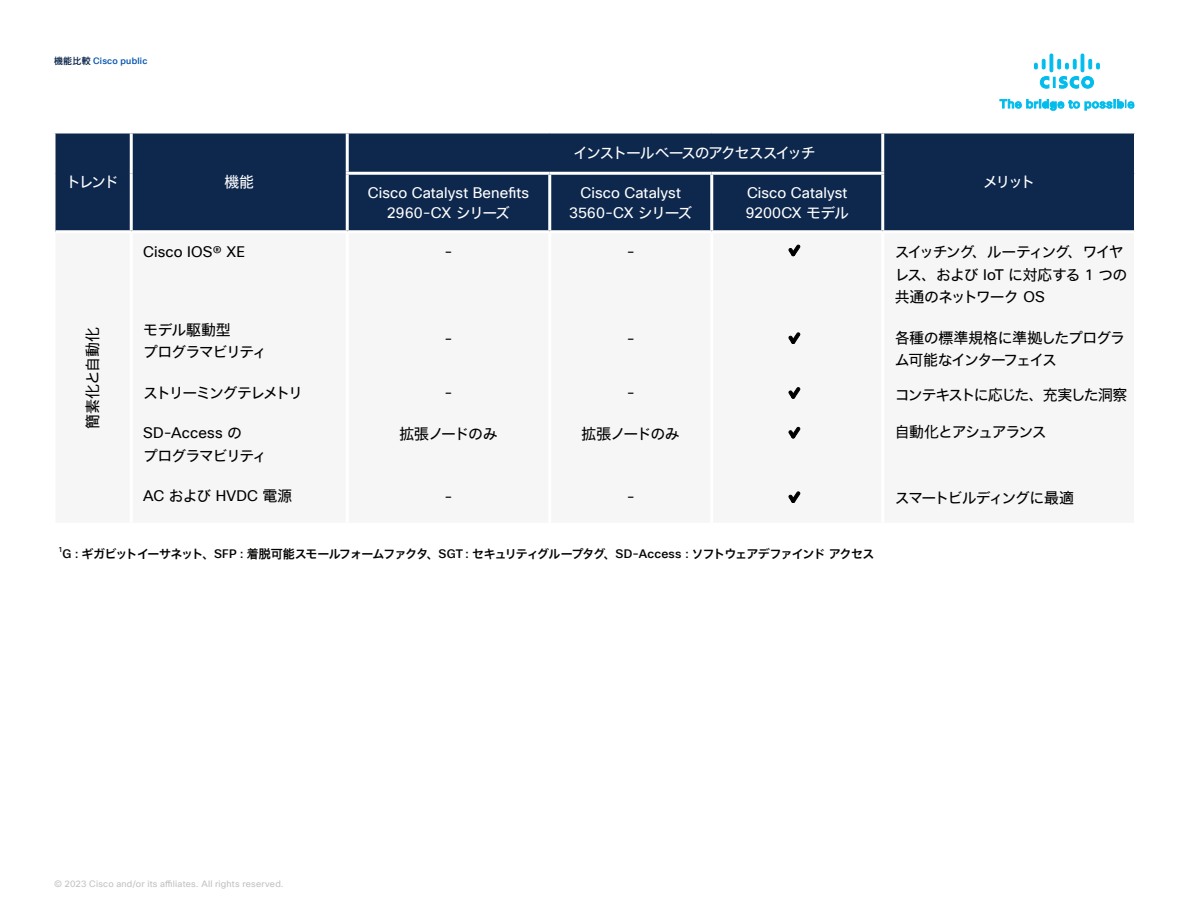
<style>
.page{position:relative;width:1188px;height:918px;background:#fff}
.page>*{position:absolute;margin:0;border:0;box-sizing:border-box;transform-origin:0 0}
.P_-_Paragraph_Style3{font:15px "Cisco Sans JPN";letter-spacing:-.03em;color:#000}
.P_-_Paragraph_Style2{font:14.85px/22.5px "Cisco Sans JPN";letter-spacing:-.085em;color:#000}
.P_-_Paragraph_Style4{font:14.85px/19.5px "Cisco Sans TT";letter-spacing:.005em;color:#fff;text-align:center}
.P_-_Paragraph_Style2-2{font:14.85px "Cisco Sans TT";letter-spacing:.005em;color:#000}
.P_-_Paragraph_Style1{font:14.85px "Cisco Sans JPN";letter-spacing:-.09em;color:#fff}
.P_-_Paragraph_Style4-2{font:14.85px "Cisco Sans JPN";letter-spacing:-.065em;color:#000}
.P_-_Paragraph_Style2-3{font:14.85px "Cisco Sans JPN";letter-spacing:-.11em;color:#000}
.P_-_Paragraph_Style4-3{font:14.85px "Cisco Sans JPN";letter-spacing:-.155em;color:#fff}
.P_-_Paragraph_Style4-4{font:14.85px "Cisco Sans TT";color:#000}
.P_-_Paragraph_Style1-2{font:12px "Cisco Sans JPN Medium";letter-spacing:-.075em;color:#040503}
.P_-_Paragraph_Style1-3{font:9px "Cisco Sans TT";letter-spacing:.025em;color:#c1c1c1}
.Paragraph_Style1{font:500 9px "Cisco Sans TT";letter-spacing:.025em;color:#0051ae}
.P_-_Paragraph_Style1-4{font:500 7.05px "Cisco Sans TT";color:#040503}
.s1{font-family:"Cisco Sans JPN Medium";font-weight:400;color:#0d274d}
.s2{font-family:"Cisco Sans TT"}
.s3{font-family:"Cisco Sans JPN"}
.s4{font-family:"Cisco Sans TT";font-weight:500}
</style>
<div class="page">
<svg style="left:1000px;top:100px;width:21px;height:8px"></svg>
<svg style="left:1027px;top:100px;width:107px;height:10px"></svg>
<svg style="left:1034px;top:54px;width:65px;height:34px"></svg>
<div style="left:56px;top:134px;width:1078px;height:96px;background:#0d274d"></div>
<hr style="left:130px;top:134px;width:3px;height:39px;background:#fff">
<hr style="left:346px;top:134px;width:3px;height:38px;background:#fff">
<hr style="left:881px;top:134px;width:3px;height:38px;background:#fff">
<hr style="left:130px;top:173px;width:3px;height:57px;background:#fff">
<hr style="left:346px;top:172px;width:204px;height:3px;background:#fff">
<hr style="left:346px;top:175px;width:3px;height:55px;background:#fff">
<hr style="left:550px;top:172px;width:162px;height:3px;background:#fff">
<hr style="left:548px;top:175px;width:3px;height:55px;background:#fff">
<hr style="left:712px;top:172px;width:172px;height:3px;background:#fff">
<hr style="left:710px;top:175px;width:3px;height:55px;background:#fff">
<hr style="left:881px;top:175px;width:3px;height:55px;background:#fff">
<svg style="left:789px;top:245px;width:11px;height:11px"></svg>
<svg style="left:789px;top:333px;width:11px;height:11px"></svg>
<svg style="left:789px;top:388px;width:11px;height:10px"></svg>
<svg style="left:789px;top:427px;width:11px;height:11px"></svg>
<svg style="left:789px;top:492px;width:11px;height:11px"></svg>
<p class="Paragraph_Style1" style="left:54px;top:55px;width:95px"><span class="s1">機能比較</span> Cisco public</p>
<p class="P_-_Paragraph_Style4-3" style="left:66px;top:171px;width:55px">トレンド</p>
<p class="P_-_Paragraph_Style4-3" style="left:224px;top:171px;width:31px">機能</p>
<p class="P_-_Paragraph_Style3" style="left:82px;top:429px;width:103px;rotate:-90deg">簡素化と自動化</p>
<p class="P_-_Paragraph_Style2-2" style="left:143px;top:242px;width:103px">Cisco IOS® XE</p>
<p class="P_-_Paragraph_Style2" style="left:143px;top:319px;width:125px">モデル駆動型<br>プログラマビリティ</p>
<p class="P_-_Paragraph_Style2-3" style="left:143px;top:382px;width:161px">ストリーミングテレメトリ</p>
<p class="P_-_Paragraph_Style2" style="left:143px;top:422px;width:125px"><span class="s2">SD-Access</span> の<br>プログラマビリティ</p>
<p class="P_-_Paragraph_Style2-2" style="left:143px;top:487px;width:151px">AC <span class="s3">および</span> HVDC <span class="s3">電源</span></p>
<p class="P_-_Paragraph_Style1" style="left:573px;top:142px;width:244px">インストールベースのアクセススイッチ</p>
<p class="P_-_Paragraph_Style4" style="left:368px;top:184px;width:163px">Cisco Catalyst Benefits<br>2960-CX <span class="s3">シリーズ</span></p>
<p class="P_-_Paragraph_Style4" style="left:569px;top:184px;width:125px">Cisco Catalyst<br>3560-CX <span class="s3">シリーズ</span></p>
<p class="P_-_Paragraph_Style4" style="left:745px;top:184px;width:105px;text-align:left">Cisco Catalyst<br>9200CX <span class="s3">モデル</span></p>
<p class="P_-_Paragraph_Style4-4" style="left:444px;top:242px;width:10px">-</p>
<p class="P_-_Paragraph_Style4-4" style="left:627px;top:242px;width:10px">-</p>
<p class="P_-_Paragraph_Style4-4" style="left:444px;top:329px;width:10px">-</p>
<p class="P_-_Paragraph_Style4-4" style="left:627px;top:329px;width:10px">-</p>
<p class="P_-_Paragraph_Style4-4" style="left:444px;top:383px;width:10px">-</p>
<p class="P_-_Paragraph_Style4-2" style="left:399px;top:423px;width:100px">拡張ノードのみ</p>
<p class="P_-_Paragraph_Style4-4" style="left:627px;top:383px;width:10px">-</p>
<p class="P_-_Paragraph_Style4-2" style="left:582px;top:423px;width:100px">拡張ノードのみ</p>
<p class="P_-_Paragraph_Style4-4" style="left:444px;top:487px;width:10px">-</p>
<p class="P_-_Paragraph_Style4-4" style="left:627px;top:487px;width:10px">-</p>
<p class="P_-_Paragraph_Style1-4" style="left:58px;top:545px;width:6px">1</p>
<p class="P_-_Paragraph_Style1-2" style="left:62px;top:546px;width:814px"><span class="s4">G</span>：ギガビットイーサネット、<span class="s4">SFP</span>：着脱可能スモールフォームファクタ、<span class="s4">SGT</span>：セキュリティグループタグ、<span class="s4">SD-Access</span>：ソフトウェアデファインドアクセス</p>
<p class="P_-_Paragraph_Style4-3" style="left:983px;top:171px;width:54px">メリット</p>
<p class="P_-_Paragraph_Style2" style="left:895px;top:241px;width:234px">スイッチング、ルーティング、ワイヤレス、および <span class="s2">IoT</span> に対応する <span class="s2">1</span> つの共通のネットワーク <span class="s2">OS</span></p>
<p class="P_-_Paragraph_Style2" style="left:895px;top:326px;width:232px">各種の標準規格に準拠したプログラム可能なインターフェイス</p>
<p class="P_-_Paragraph_Style2" style="left:895px;top:383px;width:234px">コンテキストに応じた、充実した洞察</p>
<p class="P_-_Paragraph_Style2" style="left:895px;top:421px;width:154px">自動化とアシュアランス</p>
<p class="P_-_Paragraph_Style2" style="left:895px;top:486px;width:181px">スマートビルディングに最適</p>
<p class="P_-_Paragraph_Style1-3" style="left:54px;top:878px;width:231px">© 2023 Cisco and/or its affiliates. All rights reserved.</p>
</div>
